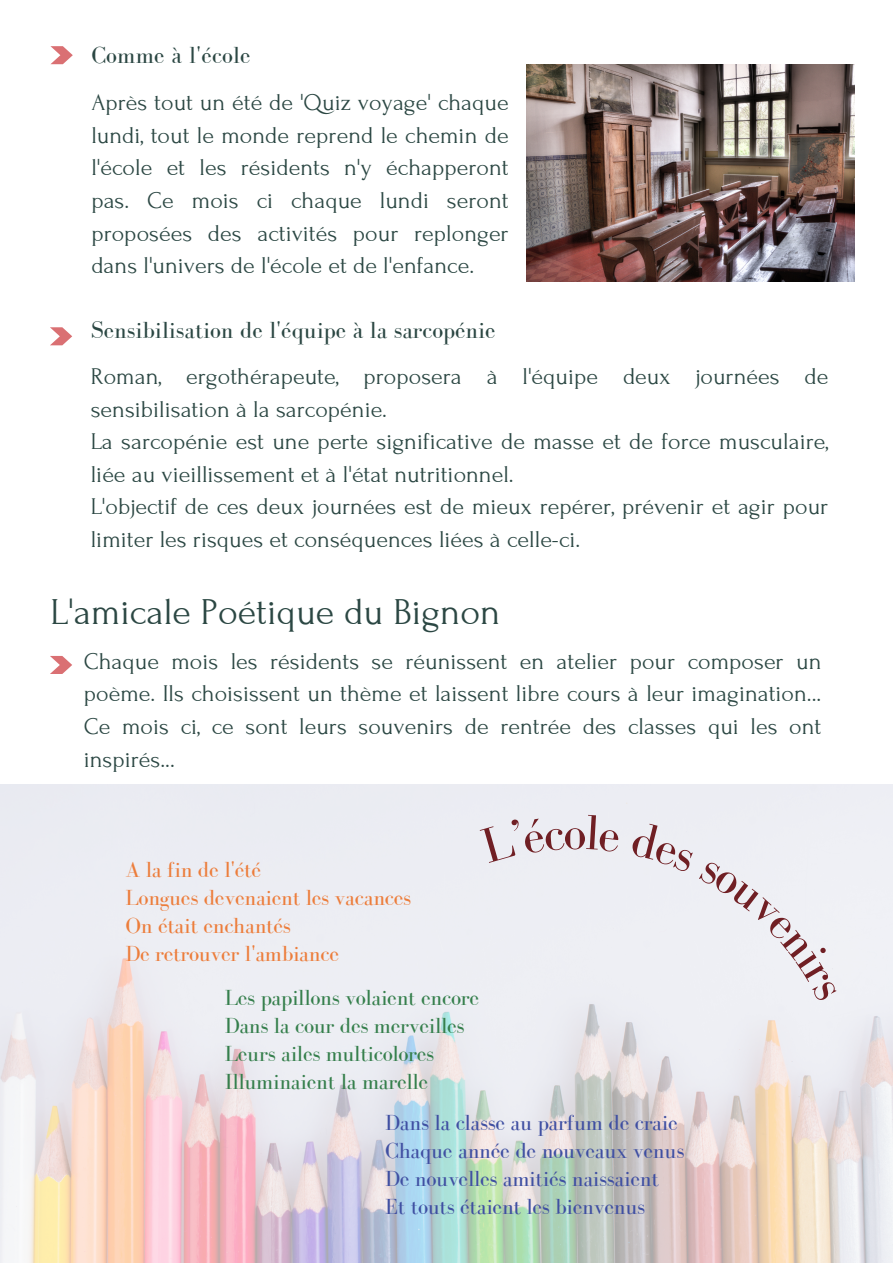
<style>
.page{position:relative;width:893px;height:1264px;background:#fff}
.page>*{position:absolute;margin:0;border:0;box-sizing:border-box;transform-origin:0 0}
.t1{font:50.7px "Bodoni FLF";color:#701f24}
.t2{font:37.95px "Forum";color:#2b4743}
.t3{font:24px/32.5px "Forum";color:#2b4743}
.t4{font:24px "Bodoni FLF";color:#2b4743}
.t5{font:22.5px "Bodoni FLF";letter-spacing:-.015em;color:#3f4fa2}
.t6{font:22.5px "Bodoni FLF";letter-spacing:-.015em;color:#357f4c}
.t7{font:22.5px "Bodoni FLF";letter-spacing:-.015em;color:#ec7d3b}
</style>
<div class="page">
<svg style="left:50px;top:656px;width:22px;height:18px"></svg>
<svg style="left:50px;top:327px;width:22px;height:18px"></svg>
<svg style="left:50px;top:46px;width:23px;height:18px"></svg>
<img style="left:0;top:784px;width:892px;height:478px">
<img style="left:526px;top:64px;width:328px;height:217px">
<div style="left:479px;top:818px;width:86px;height:44px;background:#ecedf3"></div>
<svg style="left:586px;top:814px;width:33px;height:38px"></svg>
<div style="left:630px;top:820px;width:207px;height:182px;background:#eeeff4"></div>
<p class="t4" style="left:91px;top:42px;width:161px">Comme à l'école</p>
<p class="t3" style="left:91px;top:87px;width:419px;text-align:justify">Après tout un été de 'Quiz voyage' chaque lundi, tout le monde reprend le chemin de l'école et les résidents n'y échapperont pas. Ce mois ci chaque lundi seront proposées des activités pour replonger dans l'univers de l'école et de l'enfance.</p>
<p class="t4" style="left:91px;top:317px;width:406px">Sensibilisation de l'équipe à la sarcopénie</p>
<p class="t3" style="left:91px;top:360px;width:739px">Roman, ergothérapeute, proposera à l'équipe deux journées de sensibilisation à la sarcopénie.</p>
<p class="t3" style="left:91px;top:425px;width:739px">La sarcopénie est une perte significative de masse et de force musculaire, liée au vieillissement et à l'état nutritionnel.</p>
<p class="t3" style="left:91px;top:491px;width:739px">L'objectif de ces deux journées est de mieux repérer, prévenir et agir pour limiter les risques et conséquences liées à celle-ci.</p>
<p class="t2" style="left:50px;top:592px;width:451px">L'amicale Poétique du Bignon</p>
<p class="t3" style="left:84px;top:645px;width:739px;text-align:justify">Chaque mois les résidents se réunissent en atelier pour composer un poème. Ils choisissent un thème et laissent libre cours à leur imagination...<br>Ce mois ci, ce sont leurs souvenirs de rentrée des classes qui les ont inspirés...</p>
<p class="t7" style="left:125px;top:857px;width:137px">A la fin de l'été</p>
<p class="t7" style="left:125px;top:885px;width:287px">Longues devenaient les vacances</p>
<p class="t7" style="left:125px;top:913px;width:167px">On était enchantés</p>
<p class="t7" style="left:125px;top:941px;width:215px">De retrouver l'ambiance</p>
<p class="t1" style="left:563px;top:804px;width:24px">o</p>
<p class="t6" style="left:225px;top:985px;width:256px">Les papillons volaient encore</p>
<p class="t6" style="left:225px;top:1013px;width:241px">Dans la cour des merveilles</p>
<p class="t6" style="left:225px;top:1041px;width:211px">Leurs ailes multicolores</p>
<p class="t6" style="left:225px;top:1069px;width:205px">Illuminaient la marelle</p>
<p class="t5" style="left:385px;top:1109px;width:294px">Dans la classe au parfum de craie</p>
<p class="t5" style="left:385px;top:1138px;width:300px">Chaque année de nouveaux venus</p>
<p class="t5" style="left:385px;top:1166px;width:275px">De nouvelles amitiés naissaient</p>
<p class="t5" style="left:385px;top:1194px;width:261px">Et touts étaient les bienvenus</p>
</div>
